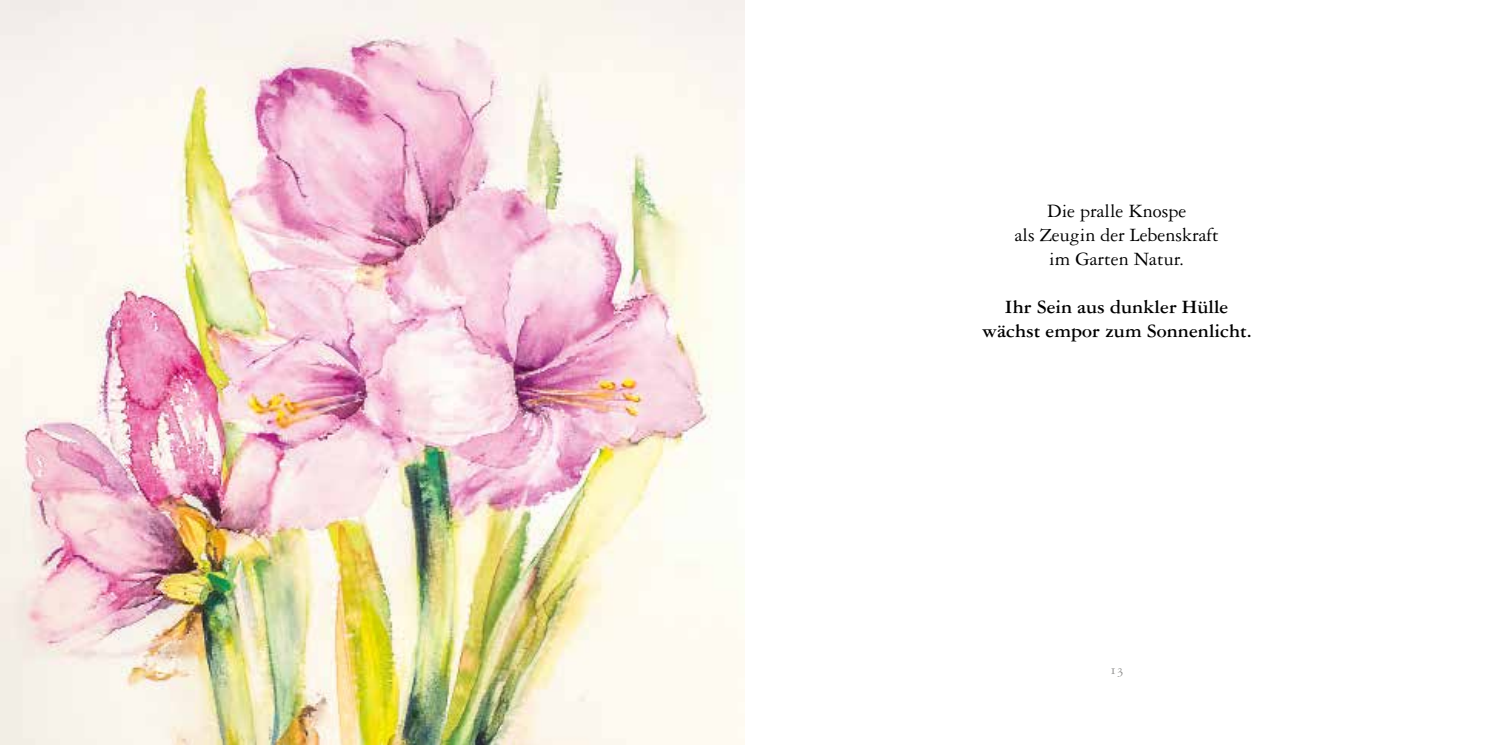
<style>
.page{position:relative;width:1489px;height:745px;background:#fff}
.page>*{position:absolute;margin:0;border:0;box-sizing:border-box;transform-origin:0 0}
.t1{font:20px/24px "Garamond Three";color:#000;text-align:center}
.t2{font:700 20px/24px "Garamond Three";color:#000;text-align:center}
.t3{font:13.75px "Garamond Three SC";color:#878786}
</style>
<div class="page">
<img style="left:0;top:0;width:744px;height:744px">
<p class="t1" style="left:1014px;top:199px;width:205px">Die pralle Knospe<br>als Zeugin der Lebenskraft im Garten Natur.</p>
<p class="t2" style="left:981px;top:294px;width:271px">Ihr Sein aus dunkler Hülle wächst empor zum Sonnenlicht.</p>
<p class="t3" style="left:1109px;top:662px;width:15px">13</p>
</div>
